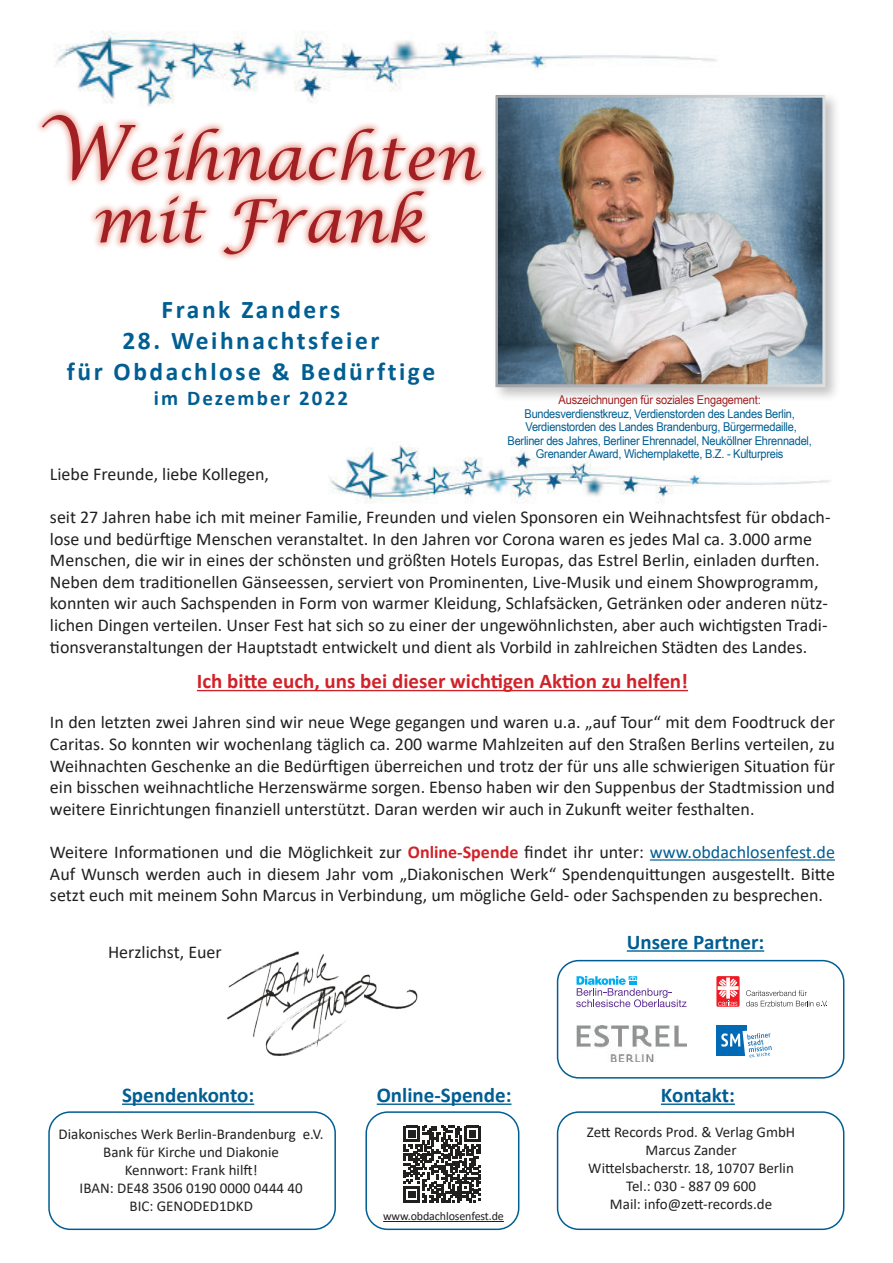
<style>
.page{position:relative;width:893px;height:1263px;background:#fff}
.page>*{position:absolute;margin:0;border:0;box-sizing:border-box;transform-origin:0 0}
.t1{font:italic 59.55px/62.6px "Lucida Calligraphy";color:#a22023;text-align:center}
.t2{font:700 25.5px/30.6px "Calibri";letter-spacing:.1em;color:#005e92;text-align:center}
.t3{font:700 21px "Calibri";color:#d12229}
.t4{font:700 21px "Calibri";color:#005e92}
.t5{font:700 21px "Calibri";letter-spacing:.1em;color:#005e92}
.t6{font:18px/21.6px "Calibri";color:#221f1f;text-align:justify}
.t7{font:15px/18px "Calibri";color:#221f1f;text-align:center}
.t8{font:12.15px/13.5px "Arial Narrow";letter-spacing:-.02em;color:#005e92;text-align:center;scale:1.11 1}
.t9{font:12.15px "Arial Narrow";letter-spacing:-.015em;color:#a22023;scale:1.11 1}
.t10{font:12px "Calibri";letter-spacing:-.01em;color:#221f1f}
.s1{font-size:75.6px}
.s2{font-weight:700;color:#d12229}
.s3{color:#005e92}
</style>
<div class="page">
<img style="left:54px;top:31px;width:663px;height:76px">
<img style="left:329px;top:445px;width:501px;height:59px">
<div style="left:492px;top:91px;width:349px;height:312px;background:#221f1f;opacity:.27"></div>
<img style="left:495px;top:98px;width:330px;height:289px">
<img style="left:822px;top:95px;width:3px;height:291px">
<img style="left:495px;top:95px;width:329px;height:3px">
<hr style="left:383px;top:1221px;width:121px;height:1px;background:#221f1f">
<hr style="left:197px;top:690px;width:491px;height:1px;background:#d12229">
<hr style="left:650px;top:859px;width:185px;height:1px;background:#005e92">
<hr style="left:122px;top:1103px;width:132px;height:2px;background:#005e92">
<img style="left:227px;top:951px;width:191px;height:105px">
<div style="left:48px;top:1111px;width:288px;height:119px;border:2px solid #005e92;border-radius:21px"></div>
<hr style="left:661px;top:1103px;width:74px;height:2px;background:#005e92">
<div style="left:557px;top:1111px;width:287px;height:119px;border:2px solid #005e92;border-radius:21px"></div>
<hr style="left:377px;top:1103px;width:134px;height:2px;background:#005e92">
<div style="left:365px;top:1111px;width:154px;height:119px;border:2px solid #005e92;border-radius:21px"></div>
<svg style="left:746px;top:990px;width:81px;height:16px"></svg>
<div style="left:716px;top:976px;width:24px;height:31px;background:#ed1c24;border-radius:2px"></div>
<svg style="left:718px;top:977px;width:20px;height:29px"></svg>
<svg style="left:576px;top:976px;width:110px;height:31px"></svg>
<div style="left:716px;top:1025px;width:31px;height:30px;background:#006ab6"></div>
<svg style="left:721px;top:1030px;width:51px;height:28px"></svg>
<img style="left:577px;top:1025px;width:109px;height:36px">
<div style="left:557px;top:960px;width:287px;height:118px;border:2px solid #005e92;border-radius:21px"></div>
<hr style="left:627px;top:950px;width:137px;height:2px;background:#005e92">
<svg style="left:404px;top:1126px;width:77px;height:77px"></svg>
<div style="left:35px;top:107px;width:454px;height:155px;background:#d44329;opacity:.5"></div>
<h1 class="t1" style="left:38px;top:129px;width:442px"><span class="s1">W</span>eihnachten mit Frank</h1>
<h2 class="t2" style="left:162px;top:294px;width:180px">Frank Zanders</h2>
<h2 class="t2" style="left:67px;top:325px;width:370px">28. Weihnachtsfeier<br>für Obdachlose &amp; Bedürftige</h2>
<p class="t5" style="left:154px;top:383px;width:196px">im Dezember 2022</p>
<p class="t9" style="left:559px;top:395px;width:184px">Auszeichnungen für soziales Engagement:</p>
<p class="t8" style="left:508px;top:408px;width:276px">Bundesverdienstkreuz, Verdienstorden des Landes Berlin, Verdienstorden des Landes Brandenburg, Bürgermedaille, Berliner des Jahres, Berliner Ehrennadel, Neuköllner Ehrennadel, Grenander Award, Wichernplakette, B.Z. - Kulturpreis</p>
<p class="t6" style="left:50px;top:464px;width:220px">Liebe Freunde, liebe Kollegen,</p>
<p class="t6" style="left:50px;top:507px;width:782px;text-align:left">seit 27 Jahren habe ich mit meiner Familie, Freunden und vielen Sponsoren ein Weihnachtsfest für obdach&shy;lose und bedürftige Menschen veranstaltet. In den Jahren vor Corona waren es jedes Mal ca. 3.000 arme Menschen, die wir in eines der schönsten und größten Hotels Europas, das Estrel Berlin, einladen durften.<br>Neben dem traditionellen Gänseessen, serviert von Prominenten, Live-Musik und einem Showprogramm, konnten wir auch Sachspenden in Form von warmer Kleidung, Schlafsäcken, Getränken oder anderen nütz&shy;lichen Dingen verteilen. Unser Fest hat sich so zu einer der ungewöhnlichsten, aber auch wichtigsten Tradi&shy;tionsveranstaltungen der Hauptstadt entwickelt und dient als Vorbild in zahlreichen Städten des Landes.</p>
<p class="t3" style="left:197px;top:666px;width:493px">Ich bitte euch, uns bei dieser wichtigen Aktion zu helfen!</p>
<p class="t6" style="left:50px;top:711px;width:786px">In den letzten zwei Jahren sind wir neue Wege gegangen und waren u.a. „auf Tour“ mit dem Foodtruck der Caritas. So konnten wir wochenlang täglich ca. 200 warme Mahlzeiten auf den Straßen Berlins verteilen, zu Weihnachten Geschenke an die Bedürftigen überreichen und trotz der für uns alle schwierigen Situation für ein bisschen weihnachtliche Herzenswärme sorgen. Ebenso haben wir den Suppenbus der Stadtmission und weitere Einrichtungen finanziell unterstützt. Daran werden wir auch in Zukunft weiter festhalten.</p>
<p class="t6" style="left:50px;top:841px;width:786px">Weitere Informationen und die Möglichkeit zur <span class="s2">Online-Spende</span> findet ihr unter: <span class="s3">www.obdachlosenfest.de </span>Auf Wunsch werden auch in diesem Jahr vom „Diakonischen Werk“ Spendenquittungen ausgestellt. Bitte setzt euch mit meinem Sohn Marcus in Verbindung, um mögliche Geld- oder Sachspenden zu besprechen.</p>
<p class="t6" style="left:108px;top:940px;width:115px">Herzlichst, Euer</p>
<p class="t4" style="left:122px;top:1080px;width:134px">Spendenkonto:</p>
<p class="t7" style="left:59px;top:1124px;width:267px">Diakonisches Werk Berlin-Brandenburg e.V.<br>Bank für Kirche und Diakonie<br>Kennwort: Frank hilft!<br>IBAN: DE48 3506 0190 0000 0444 40<br>BIC: GENODED1DKD</p>
<p class="t4" style="left:377px;top:1080px;width:136px">Online-Spende:</p>
<p class="t10" style="left:383px;top:1212px;width:122px">www.obdachlosenfest.de</p>
<p class="t4" style="left:627px;top:927px;width:139px">Unsere Partner:</p>
<p class="t4" style="left:661px;top:1080px;width:76px">Kontakt:</p>
<p class="t7" style="left:587px;top:1123px;width:210px">Zett Records Prod. &amp; Verlag GmbH<br>Marcus Zander<br>Wittelsbacherstr. 18, 10707 Berlin<br>Tel.: 030 - 887 09 600<br>Mail: info@zett-records.de</p>
</div>
